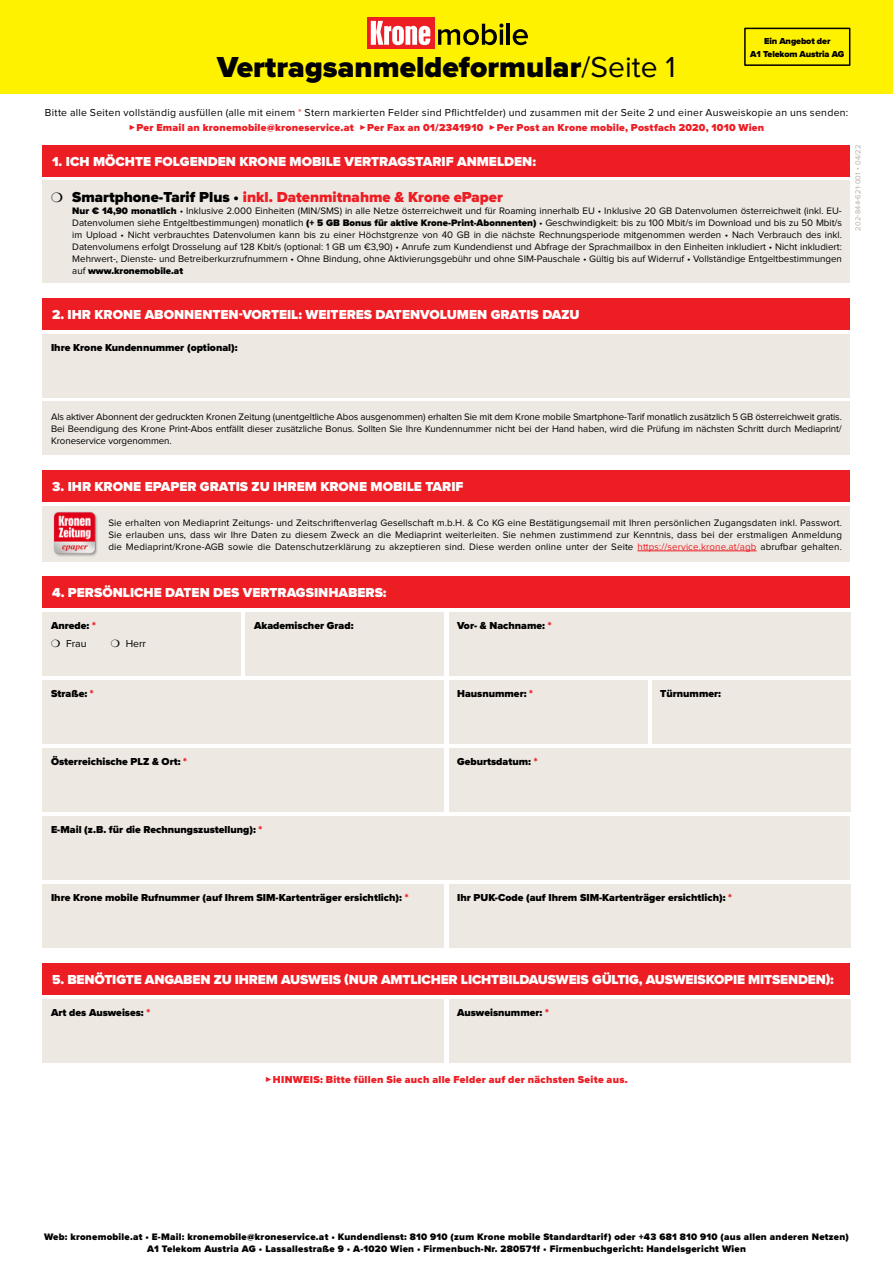
<style>
.page{position:relative;width:893px;height:1263px;background:#fff}
.page>*{position:absolute;margin:0;border:0;box-sizing:border-box;transform-origin:0 0}
.t1{font:900 30px "Proxima Nova";color:#000}
.t2{font:900 15px "Proxima Nova";color:#ed1d24}
.t3{font:900 13.5px "Proxima Nova";color:#fff}
.t4{font:900 10.5px "Proxima Nova";color:#000}
.t5{font:900 10.5px "Proxima Nova";letter-spacing:.025em;color:#ed1d24}
.t6{font:10.5px "Proxima Nova";letter-spacing:.025em;color:#000}
.t7{font:9.75px/12px "Proxima Nova";color:#000;text-align:justify}
.t8{font:900 9.75px/12px "Proxima Nova";letter-spacing:.025em;color:#000;text-align:center}
.t9{font:900 9px/13.5px "Proxima Nova";letter-spacing:-.01em;color:#000;text-align:center}
.t10{font:7.5px "Proxima Nova";letter-spacing:.02em;color:#b3ada5}
.s1{font-weight:400}
.s2{color:#ed1d24}
.s3{color:#000}
.s4{font-weight:900}
</style>
<div class="page">
<div style="left:43px;top:145px;width:807px;height:31px;background:#ed1d24"></div>
<div style="left:0;top:0;width:893px;height:94px;background:#fff200"></div>
<div style="left:367px;top:17px;width:67px;height:32px;background:#ed1d24"></div>
<svg style="left:371px;top:21px;width:59px;height:24px"></svg>
<svg style="left:438px;top:24px;width:65px;height:21px"></svg>
<hr style="left:507px;top:24px;width:3px;height:21px;background:#000">
<svg style="left:513px;top:29px;width:15px;height:16px"></svg>
<div style="left:744px;top:28px;width:106px;height:38px;border:2px solid #000"></div>
<div style="left:43px;top:298px;width:807px;height:32px;background:#ed1d24"></div>
<div style="left:43px;top:402px;width:807px;height:53px;background:#ede8e2"></div>
<div style="left:43px;top:334px;width:807px;height:64px;background:#ede8e2"></div>
<div style="left:43px;top:181px;width:807px;height:102px;background:#ede8e2"></div>
<div style="left:43px;top:576px;width:807px;height:32px;background:#ed1d24"></div>
<div style="left:449px;top:612px;width:401px;height:64px;background:#ede8e2"></div>
<div style="left:43px;top:612px;width:198px;height:64px;background:#ede8e2"></div>
<div style="left:449px;top:748px;width:401px;height:64px;background:#ede8e2"></div>
<div style="left:43px;top:748px;width:401px;height:64px;background:#ede8e2"></div>
<div style="left:43px;top:680px;width:401px;height:64px;background:#ede8e2"></div>
<div style="left:449px;top:884px;width:401px;height:64px;background:#ede8e2"></div>
<div style="left:43px;top:884px;width:401px;height:64px;background:#ede8e2"></div>
<div style="left:246px;top:612px;width:198px;height:64px;background:#ede8e2"></div>
<div style="left:449px;top:680px;width:198px;height:64px;background:#ede8e2"></div>
<div style="left:652px;top:680px;width:198px;height:64px;background:#ede8e2"></div>
<div style="left:43px;top:816px;width:807px;height:64px;background:#ede8e2"></div>
<div style="left:43px;top:963px;width:807px;height:32px;background:#ed1d24"></div>
<div style="left:449px;top:999px;width:401px;height:64px;background:#ede8e2"></div>
<div style="left:43px;top:999px;width:401px;height:64px;background:#ede8e2"></div>
<div style="left:43px;top:470px;width:807px;height:32px;background:#ed1d24"></div>
<div style="left:43px;top:506px;width:807px;height:55px;background:#ede8e2"></div>
<hr style="left:637px;top:551px;width:120px;height:1px;background:#ed1d24">
<img style="left:53px;top:511px;width:45px;height:46px">
<h1 class="t1" style="left:217px;top:44px;width:460px">Vertragsanmeldeformular<span class="s1">/Seite 1</span></h1>
<p class="t9" style="left:750px;top:34px;width:96px">Ein Angebot der<br>A1 Telekom Austria AG</p>
<p class="t6" style="left:45px;top:107px;width:805px">Bitte alle Seiten vollständig ausfüllen (alle mit einem <span class="s2">*</span> Stern markierten Felder sind Pflichtfelder) und zusammen mit der Seite 2 und einer Ausweiskopie an uns senden:</p>
<p class="t5" style="left:129px;top:119px;width:637px">✓Per Email an kronemobile@kroneservice.at ✓Per Fax an 01/2341910 ✓Per Post an Krone mobile, Postfach 2020, 1010 Wien</p>
<h3 class="t3" style="left:52px;top:151px;width:485px">1. ICH MÖCHTE FOLGENDEN KRONE MOBILE VERTRAGSTARIF ANMELDEN:</h3>
<p class="t10" style="left:855px;top:231px;width:88px;rotate:-90deg">202-844-621-001 • 04/22</p>
<h2 class="t2" style="left:51px;top:185px;width:453px"><span class="s3">❍ Smartphone-Tarif Plus •</span> inkl. Datenmitnahme &amp; Krone ePaper</h2>
<p class="t7" style="left:72px;top:205px;width:771px"><span class="s4">Nur € 14,90 monatlich</span> • Inklusive 2.000 Einheiten (MIN/SMS) in alle Netze österreichweit und für Roaming innerhalb EU • Inklusive 20 GB Datenvolumen österreichweit (inkl. EU-Datenvolumen siehe Entgeltbestimmungen) monatlich <span class="s4">(+ 5 GB Bonus für aktive Krone-Print-Abonnenten)</span> • Geschwindigkeit: bis zu 100 Mbit/s im Download und bis zu 50 Mbit/s im Upload • Nicht verbrauchtes Datenvolumen kann bis zu einer Höchstgrenze von 40 GB in die nächste Rechnungsperiode mitgenommen werden • Nach Verbrauch des inkl.<br>Datenvolumens erfolgt Drosselung auf 128 Kbit/s (optional: 1 GB um €3,90) • Anrufe zum Kundendienst und Abfrage der Sprachmailbox in den Einheiten inkludiert • Nicht inkludiert:<br>Mehrwert-, Dienste- und Betreiberkurzrufnummern • Ohne Bindung, ohne Aktivierungsgebühr und ohne SIM-Pauschale • Gültig bis auf Widerruf • Vollständige Entgeltbestimmungen auf <span class="s4">www.kronemobile.at</span></p>
<h3 class="t3" style="left:52px;top:304px;width:529px">2. IHR KRONE ABONNENTEN-VORTEIL: WEITERES DATENVOLUMEN GRATIS DAZU</h3>
<p class="t4" style="left:51px;top:339px;width:188px">Ihre Krone Kundennummer (optional):</p>
<p class="t7" style="left:51px;top:411px;width:792px">Als aktiver Abonnent der gedruckten Kronen Zeitung (unentgeltliche Abos ausgenommen) erhalten Sie mit dem Krone mobile Smartphone-Tarif monatlich zusätzlich 5 GB österreichweit gratis.<br>Bei Beendigung des Krone Print-Abos entfällt dieser zusätzliche Bonus. Sollten Sie Ihre Kundennummer nicht bei der Hand haben, wird die Prüfung im nächsten Schritt durch Mediaprint/ Kroneservice vorgenommen.</p>
<h3 class="t3" style="left:52px;top:477px;width:413px">3. IHR KRONE EPAPER GRATIS ZU IHREM KRONE MOBILE TARIF</h3>
<p class="t7" style="left:108px;top:517px;width:735px">Sie erhalten von Mediaprint Zeitungs- und Zeitschriftenverlag Gesellschaft m.b.H. &amp; Co KG eine Bestätigungsemail mit Ihren persönlichen Zugangsdaten inkl. Passwort.<br>Sie erlauben uns, dass wir Ihre Daten zu diesem Zweck an die Mediaprint weiterleiten. Sie nehmen zustimmend zur Kenntnis, dass bei der erstmaligen Anmeldung die Mediaprint/Krone-AGB sowie die Datenschutzerklärung zu akzeptieren sind. Diese werden online unter der Seite <span class="s2">https://service.krone.at/agb</span> abrufbar gehalten.</p>
<h3 class="t3" style="left:52px;top:583px;width:336px">4. PERSÖNLICHE DATEN DES VERTRAGSINHABERS:</h3>
<p class="t4" style="left:51px;top:618px;width:46px">Anrede: <span class="s2">*</span></p>
<p class="t4" style="left:457px;top:618px;width:96px">Vor- &amp; Nachname: <span class="s2">*</span></p>
<p class="t6" style="left:51px;top:639px;width:37px">❍ Frau</p>
<p class="t6" style="left:111px;top:639px;width:37px">❍ Herr</p>
<p class="t4" style="left:254px;top:618px;width:101px">Akademischer Grad:</p>
<p class="t4" style="left:51px;top:686px;width:44px">Straße: <span class="s2">*</span></p>
<p class="t4" style="left:457px;top:686px;width:77px">Hausnummer: <span class="s2">*</span></p>
<p class="t4" style="left:660px;top:686px;width:62px">Türnummer:</p>
<p class="t4" style="left:51px;top:754px;width:138px">Österreichische PLZ &amp; Ort: <span class="s2">*</span></p>
<p class="t4" style="left:457px;top:754px;width:82px">Geburtsdatum: <span class="s2">*</span></p>
<p class="t4" style="left:51px;top:822px;width:213px">E-Mail (z.B. für die Rechnungszustellung): <span class="s2">*</span></p>
<p class="t4" style="left:51px;top:890px;width:359px">Ihre Krone mobile Rufnummer (auf Ihrem SIM-Kartenträger ersichtlich): <span class="s2">*</span></p>
<p class="t4" style="left:457px;top:890px;width:276px">Ihr PUK-Code (auf Ihrem SIM-Kartenträger ersichtlich): <span class="s2">*</span></p>
<h3 class="t3" style="left:52px;top:970px;width:783px">5. BENÖTIGTE ANGABEN ZU IHREM AUSWEIS (NUR AMTLICHER LICHTBILDAUSWEIS GÜLTIG, AUSWEISKOPIE MITSENDEN):</h3>
<p class="t4" style="left:51px;top:1005px;width:101px">Art des Ausweises: <span class="s2">*</span></p>
<p class="t4" style="left:457px;top:1005px;width:93px">Ausweisnummer: <span class="s2">*</span></p>
<p class="t5" style="left:265px;top:1072px;width:364px">✓HINWEIS: Bitte füllen Sie auch alle Felder auf der nächsten Seite aus.</p>
<p class="t8" style="left:44px;top:1230px;width:806px">Web: kronemobile.at • E-Mail: kronemobile@kroneservice.at • Kundendienst: 810 910 (zum Krone mobile Standardtarif) oder +43 681 810 910 (aus allen anderen Netzen)<br>A1 Telekom Austria AG • Lassallestraße 9 • A-1020 Wien • Firmenbuch-Nr. 280571f • Firmenbuchgericht: Handelsgericht Wien</p>
</div>
